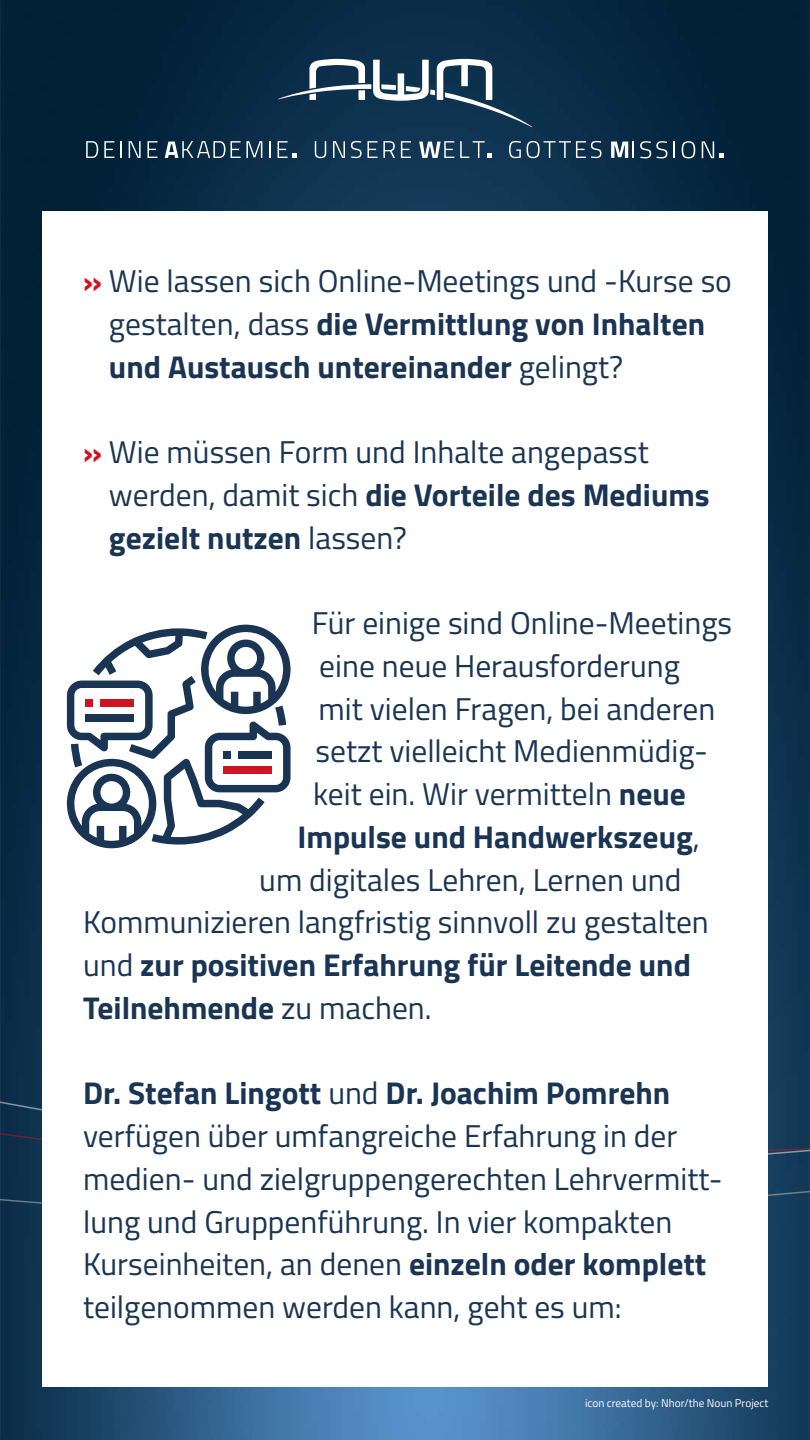
<style>
.page{position:relative;width:810px;height:1440px;background:#fff}
.page>*{position:absolute;margin:0;border:0;box-sizing:border-box;transform-origin:0 0}
.t1{font:31.5px/42.8px "Titillium Web";color:#1a3553}
.t2{font:700 31.5px "Titillium Web";color:#1a3553}
.t3{font:11.25px "Titillium Web";color:#fff}
.s1{font-weight:700;color:#cd1421}
.s2{font-weight:700}
.s3{font-weight:400}
</style>
<div class="page">
<img style="left:0;top:0;width:810px;height:1440px">
<svg style="left:0;top:1162px;width:810px;height:55px;background:#133854"></svg>
<svg style="left:0;top:925px;width:810px;height:237px;background:#103450"></svg>
<div style="left:42px;top:212px;width:726px;height:1175px;background:#fff"></div>
<svg style="left:67px;top:625px;width:224px;height:223px"></svg>
<div style="left:223px;top:751px;width:8px;height:8px;background:#1a3553"></div>
<div style="left:238px;top:751px;width:34px;height:8px;background:#1a3553"></div>
<div style="left:223px;top:766px;width:49px;height:8px;background:#cd1421"></div>
<svg style="left:278px;top:59px;width:254px;height:68px"></svg>
<svg style="left:86px;top:141px;width:12px;height:17px"></svg>
<svg style="left:104px;top:141px;width:10px;height:17px"></svg>
<svg style="left:120px;top:141px;width:2px;height:17px"></svg>
<svg style="left:129px;top:141px;width:12px;height:17px"></svg>
<svg style="left:147px;top:141px;width:11px;height:17px"></svg>
<svg style="left:165px;top:141px;width:60px;height:17px"></svg>
<svg style="left:231px;top:141px;width:31px;height:17px"></svg>
<svg style="left:269px;top:141px;width:2px;height:17px"></svg>
<svg style="left:278px;top:141px;width:19px;height:17px"></svg>
<svg style="left:315px;top:141px;width:11px;height:17px"></svg>
<svg style="left:333px;top:141px;width:12px;height:17px"></svg>
<svg style="left:351px;top:141px;width:11px;height:17px"></svg>
<svg style="left:368px;top:141px;width:27px;height:17px"></svg>
<svg style="left:401px;top:141px;width:10px;height:17px"></svg>
<svg style="left:419px;top:141px;width:35px;height:17px"></svg>
<svg style="left:460px;top:141px;width:32px;height:17px"></svg>
<svg style="left:509px;top:141px;width:12px;height:17px"></svg>
<svg style="left:527px;top:141px;width:75px;height:17px"></svg>
<svg style="left:611px;top:141px;width:23px;height:17px"></svg>
<svg style="left:640px;top:141px;width:27px;height:17px"></svg>
<svg style="left:674px;top:141px;width:1px;height:17px"></svg>
<svg style="left:682px;top:141px;width:13px;height:17px"></svg>
<svg style="left:702px;top:141px;width:22px;height:17px"></svg>
<p class="t1" style="left:109px;top:258px;width:624px;text-indent:-26px"><span class="s1">»</span> Wie lassen sich Online-Meetings und -Kurse so gestalten, dass <span class="s2">die Vermittlung von Inhalten und Austausch untereinander</span> gelingt?</p>
<p class="t1" style="left:109px;top:429px;width:602px;text-indent:-26px"><span class="s1">»</span> Wie müssen Form und Inhalte angepasst werden, damit sich <span class="s2">die Vorteile des Mediums gezielt nutzen</span> lassen?</p>
<p class="t1" style="left:312px;top:600px;width:422px">Für einige sind Online-Meetings</p>
<p class="t1" style="left:319px;top:643px;width:362px">eine neue Herausforderung</p>
<p class="t1" style="left:319px;top:686px;width:398px">mit vielen Fragen, bei anderen</p>
<p class="t1" style="left:316px;top:728px;width:394px">setzt vielleicht Medienmüdig-</p>
<p class="t1" style="left:313px;top:771px;width:374px">keit ein. Wir vermitteln <span class="s2">neue</span></p>
<p class="t2" style="left:298px;top:813px;width:404px">Impulse und Handwerkszeug<span class="s3">,</span></p>
<p class="t1" style="left:259px;top:857px;width:424px">um digitales Lehren, Lernen und</p>
<p class="t1" style="left:83px;top:899px;width:627px">Kommunizieren langfristig sinnvoll zu gestalten</p>
<p class="t2" style="left:83px;top:941px;width:609px"><span class="s3">und</span> zur positiven Erfahrung für Leitende und</p>
<p class="t2" style="left:83px;top:984px;width:350px">Teilnehmende <span class="s3">zu machen.</span></p>
<p class="t1" style="left:83px;top:1070px;width:641px"><span class="s2">Dr. Stefan Lingott</span> und <span class="s2">Dr. Joachim Pomrehn </span>verfügen über umfangreiche Erfahrung in der medien- und zielgruppengerechten Lehrvermitt&shy;lung und Gruppenführung. In vier kompakten Kurseinheiten, an denen <span class="s2">einzeln oder komplett </span>teilgenommen werden kann, geht es um:</p>
<p class="t3" style="left:585px;top:1395px;width:185px">icon created by: Nhor/the Noun Project</p>
</div>
